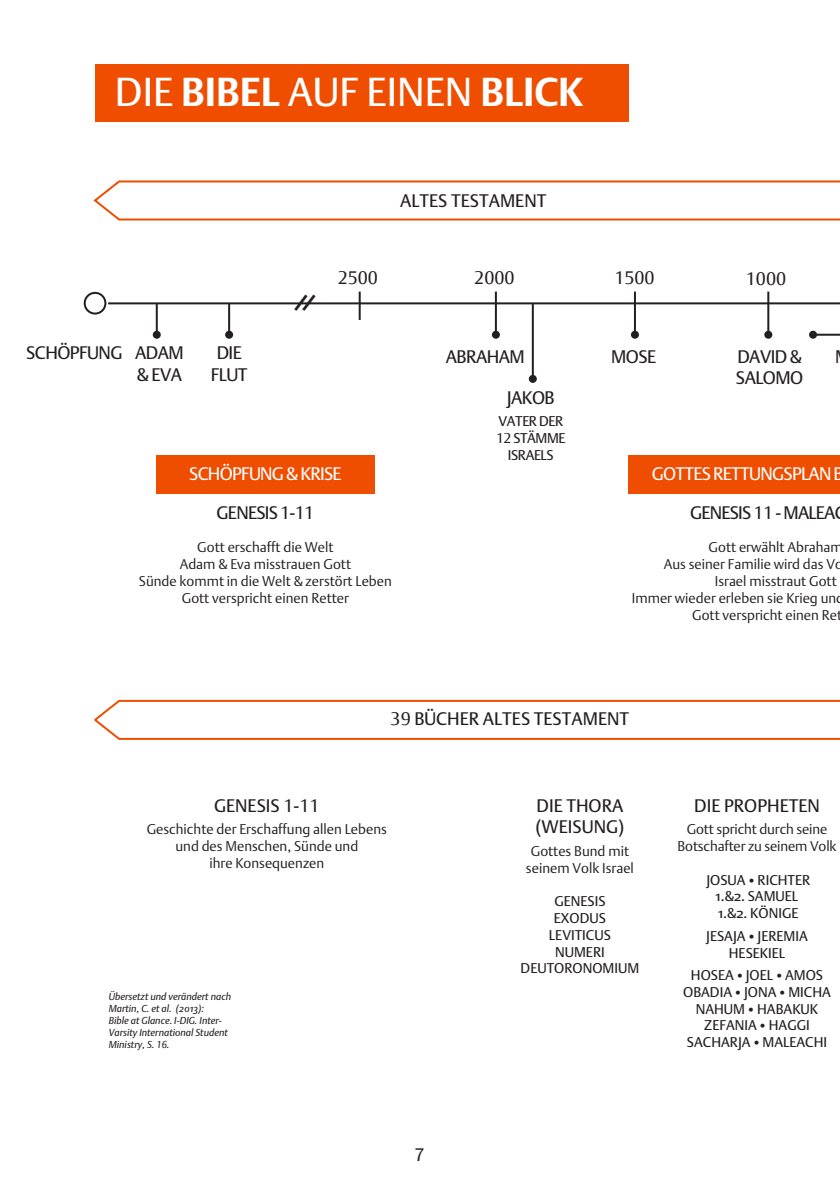
<style>
.page{position:relative;width:840px;height:1191px;background:#fff}
.page>*{position:absolute;margin:0;border:0;box-sizing:border-box;transform-origin:0 0}
.t1{font:40px "DTL Argo ST";color:#fff}
.t2{font:18px "DTL Argo ST";color:#231f20}
.t3{font:18px "DTL Argo ST";letter-spacing:-.04em;color:#fff}
.t4{font:18px/21.6px "DTL Argo ST";letter-spacing:-.03em;color:#231f20}
.t5{font:18px "DTL Argo ST";letter-spacing:-.04em;color:#231f20}
.t6{font:18px "Vesta Pro";color:#231f20}
.t7{font:14px "DTL Argo ST Light";color:#231f20}
.t8{font:14px "DTL Argo ST";color:#231f20}
.t9{font:14px/16.8px "DTL Argo ST";letter-spacing:-.03em;color:#231f20;text-align:center}
.t10{font:italic 10px/12px "DTL Argo ST";color:#231f20}
.s1{font-weight:700}
.s2{font-family:"Vesta Pro"}
.s3{font-family:"PT Serif"}
</style>
<div class="page">
<div style="left:95px;top:64px;width:532px;height:57px;background:#ef4d00"></div>
<svg style="left:93px;top:180px;width:746px;height:41px"></svg>
<div style="left:157px;top:455px;width:218px;height:38px;background:#ef4d00"></div>
<div style="left:627px;top:455px;width:212px;height:38px;background:#ef4d00"></div>
<hr style="left:108px;top:302px;width:731px;height:2px;background:#231f20">
<div style="left:84px;top:292px;width:22px;height:22px;border:2px solid #231f20;border-radius:50%"></div>
<hr style="left:156px;top:303px;width:2px;height:32px;background:#231f20">
<div style="left:153px;top:331px;width:8px;height:8px;background:#231f20;border-radius:50%"></div>
<hr style="left:228px;top:303px;width:2px;height:32px;background:#231f20">
<div style="left:225px;top:331px;width:8px;height:8px;background:#231f20;border-radius:50%"></div>
<hr style="left:358px;top:291px;width:2px;height:29px;background:#231f20">
<hr style="left:494px;top:291px;width:2px;height:44px;background:#231f20">
<div style="left:491px;top:331px;width:8px;height:8px;background:#231f20;border-radius:50%"></div>
<hr style="left:633px;top:291px;width:2px;height:44px;background:#231f20">
<div style="left:630px;top:331px;width:8px;height:8px;background:#231f20;border-radius:50%"></div>
<hr style="left:766px;top:291px;width:2px;height:44px;background:#231f20">
<svg style="left:763px;top:331px;width:8px;height:8px"></svg>
<hr style="left:531px;top:303px;width:2px;height:76px;background:#231f20">
<div style="left:528px;top:375px;width:8px;height:8px;background:#231f20;border-radius:50%"></div>
<hr style="left:812px;top:334px;width:27px;height:2px;background:#231f20">
<svg style="left:808px;top:331px;width:8px;height:8px"></svg>
<svg style="left:94px;top:699px;width:745px;height:41px"></svg>
<svg style="left:294px;top:302px;width:21px;height:3px"></svg>
<p class="t1" style="left:115px;top:68px;width:469px">DIE <span class="s1">BIBEL</span> AUF EINEN <span class="s1">BLICK</span></p>
<p class="t2" style="left:400px;top:190px;width:148px">ALTES TESTAMENT</p>
<p class="t6" style="left:337px;top:267px;width:42px">2500</p>
<p class="t6" style="left:474px;top:267px;width:42px">2000</p>
<p class="t6" style="left:614px;top:267px;width:42px">1500</p>
<p class="t6" style="left:745px;top:268px;width:42px">1000</p>
<p class="t4" style="left:26px;top:342px;width:98px">SCHÖPFUNG</p>
<p class="t4" style="left:735px;top:345px;width:69px">DAVID &amp;<br>SALOMO</p>
<p class="t2" style="left:135px;top:342px;width:50px">ADAM</p>
<p class="t2" style="left:137px;top:363px;width:46px">&amp; EVA</p>
<p class="t2" style="left:216px;top:342px;width:27px">DIE</p>
<p class="t2" style="left:611px;top:345px;width:46px">MOSE</p>
<p class="t2" style="left:211px;top:363px;width:38px">FLUT</p>
<p class="t2" style="left:506px;top:387px;width:49px">JAKOB</p>
<p class="t9" style="left:496px;top:413px;width:71px">VATER DER<br><span class="s2">12</span> STÄMME<br>ISRAELS</p>
<p class="t4" style="left:445px;top:345px;width:80px">ABRAHAM</p>
<p class="t3" style="left:189px;top:463px;width:154px">SCHÖPFUNG &amp; KRISE</p>
<p class="t5" style="left:216px;top:501px;width:99px">GENESIS <span class="s2">1</span>-<span class="s2">11</span></p>
<p class="t7" style="left:197px;top:539px;width:138px">Gott erschafft die Welt</p>
<p class="t7" style="left:180px;top:556px;width:173px">Adam &amp; Eva misstrauen Gott</p>
<p class="t7" style="left:139px;top:573px;width:254px">Sünde kommt in die Welt &amp; zerstört Leben</p>
<p class="t7" style="left:182px;top:589px;width:168px">Gott verspricht einen Retter</p>
<p class="t3" style="left:651px;top:463px;width:193px">GOTTES RETTUNGSPLAN B</p>
<p class="t5" style="left:689px;top:501px;width:147px">GENESIS <span class="s2">11</span> - MALEA</p>
<p class="t7" style="left:708px;top:539px;width:136px">Gott erwählt Abraham</p>
<p class="t7" style="left:663px;top:556px;width:181px">Aus seiner Familie wird das Vo</p>
<p class="t7" style="left:714px;top:573px;width:123px">Israel misstraut Gott</p>
<p class="t7" style="left:631px;top:589px;width:206px">Immer wieder erleben sie Krieg un</p>
<p class="t7" style="left:691px;top:606px;width:151px">Gott verspricht einen Ret</p>
<p class="t2" style="left:390px;top:708px;width:240px"><span class="s2">39</span> BÜCHER ALTES TESTAMENT</p>
<p class="t2" style="left:214px;top:794px;width:107px">GENESIS <span class="s2">1</span>-<span class="s2">11</span></p>
<p class="t7" style="left:147px;top:821px;width:241px">Geschichte der Erschaffung allen Lebens</p>
<p class="t7" style="left:175px;top:837px;width:184px">und des Menschen, Sünde und</p>
<p class="t7" style="left:209px;top:854px;width:116px">ihre Konsequenzen</p>
<p class="t10" style="left:109px;top:990px;width:124px">Übersetzt und verändert nach</p>
<p class="t10" style="left:109px;top:1002px;width:97px">Martin, C. et al. (2013):</p>
<p class="t10" style="left:109px;top:1014px;width:120px">Bible at Glance. I-DIG. Inter-<br>Varsity International Student<br>Ministry, S. <span class="s2">16</span>.</p>
<p class="t6" style="left:414px;top:1143px;width:12px">7</p>
<p class="t2" style="left:536px;top:794px;width:88px">DIE THORA</p>
<p class="t2" style="left:535px;top:816px;width:91px">(WEISUNG)</p>
<p class="t7" style="left:530px;top:842px;width:100px">Gottes Bund mit</p>
<p class="t7" style="left:525px;top:859px;width:109px">seinem Volk Israel</p>
<p class="t8" style="left:554px;top:893px;width:53px">GENESIS</p>
<p class="t8" style="left:553px;top:909px;width:53px">EXODUS</p>
<p class="t8" style="left:548px;top:926px;width:63px">LEVITICUS</p>
<p class="t8" style="left:554px;top:943px;width:51px">NUMERI</p>
<p class="t8" style="left:520px;top:960px;width:120px">DEUTORONOMIUM</p>
<p class="t2" style="left:693px;top:794px;width:127px">DIE PROPHETEN</p>
<p class="t7" style="left:686px;top:821px;width:142px">Gott spricht durch seine</p>
<p class="t7" style="left:677px;top:837px;width:160px">Botschafter zu seinem Volk</p>
<p class="t8" style="left:706px;top:871px;width:105px">JOSUA <span class="s3">•</span> RICHTER</p>
<p class="t8" style="left:715px;top:888px;width:84px">1.&amp;2. SAMUEL</p>
<p class="t8" style="left:718px;top:905px;width:82px">1.&amp;2. KÖNIGE</p>
<p class="t8" style="left:705px;top:927px;width:103px">JESAJA <span class="s3">•</span> JEREMIA</p>
<p class="t8" style="left:728px;top:944px;width:58px">HESEKIEL</p>
<p class="t8" style="left:690px;top:966px;width:134px">HOSEA <span class="s3">•</span> JOEL <span class="s3">•</span> AMOS</p>
<p class="t8" style="left:682px;top:983px;width:149px">OBADIA <span class="s3">•</span> JONA <span class="s3">•</span> MICHA</p>
<p class="t8" style="left:695px;top:1000px;width:124px">NAHUM <span class="s3">•</span> HABAKUK</p>
<p class="t8" style="left:704px;top:1017px;width:107px">ZEFANIA <span class="s3">•</span> HAGGI</p>
<p class="t8" style="left:686px;top:1034px;width:142px">SACHARJA <span class="s3">•</span> MALEACHI</p>
</div>
